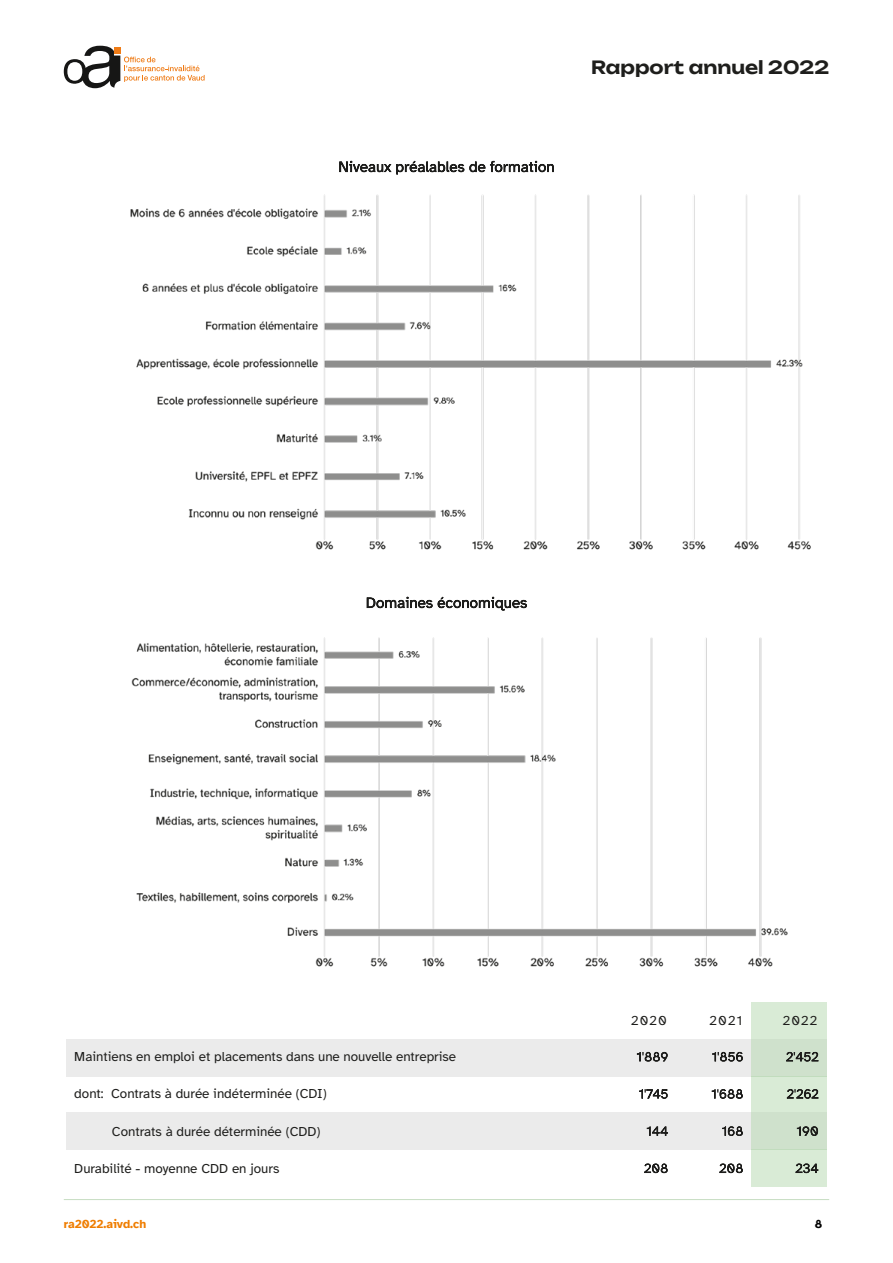
<style>
.page{position:relative;width:893px;height:1263px;background:#fff}
.page>*{position:absolute;margin:0;border:0;box-sizing:border-box;transform-origin:0 0}
.t1{font:600 18px "Unbounded";color:#1e1e1c}
.t2{font:13.5px "Atkinson Hyperlegible";color:#1d1d1b}
.t3{font:700 12px "Atkinson Hyperlegible";color:#ef7d00}
.t4{font:700 12px "Atkinson Hyperlegible";color:#000}
</style>
<div class="page">
<hr style="left:64px;top:1199px;width:765px;height:1px;background:#3c8a2e">
<svg style="left:64px;top:46px;width:141px;height:42px"></svg>
<svg style="left:339px;top:161px;width:215px;height:14px"></svg>
<svg style="left:367px;top:597px;width:160px;height:14px"></svg>
<img style="left:130px;top:194px;width:681px;height:356px">
<img style="left:131px;top:637px;width:657px;height:330px">
<div style="left:752px;top:1002px;width:75px;height:37px;background:#d9ebd6"></div>
<div style="left:66px;top:1039px;width:536px;height:37px;background:#ebebeb"></div>
<div style="left:602px;top:1039px;width:75px;height:37px;background:#ebebeb"></div>
<div style="left:677px;top:1039px;width:75px;height:37px;background:#ebebeb"></div>
<div style="left:752px;top:1039px;width:75px;height:37px;background:#cfe1cc"></div>
<div style="left:752px;top:1076px;width:75px;height:37px;background:#d9ebd6"></div>
<div style="left:66px;top:1113px;width:536px;height:37px;background:#ebebeb"></div>
<div style="left:602px;top:1113px;width:75px;height:37px;background:#ebebeb"></div>
<div style="left:677px;top:1113px;width:75px;height:37px;background:#ebebeb"></div>
<div style="left:752px;top:1113px;width:75px;height:37px;background:#cfe1cc"></div>
<div style="left:752px;top:1150px;width:75px;height:37px;background:#d9ebd6"></div>
<svg style="left:637px;top:1052px;width:31px;height:9px"></svg>
<svg style="left:712px;top:1052px;width:31px;height:9px"></svg>
<svg style="left:786px;top:1052px;width:32px;height:9px"></svg>
<svg style="left:639px;top:1089px;width:29px;height:10px"></svg>
<svg style="left:712px;top:1089px;width:31px;height:10px"></svg>
<svg style="left:787px;top:1089px;width:31px;height:10px"></svg>
<svg style="left:647px;top:1126px;width:21px;height:10px"></svg>
<svg style="left:722px;top:1126px;width:21px;height:10px"></svg>
<svg style="left:797px;top:1126px;width:21px;height:10px"></svg>
<svg style="left:644px;top:1163px;width:24px;height:10px"></svg>
<svg style="left:719px;top:1163px;width:24px;height:10px"></svg>
<svg style="left:795px;top:1163px;width:23px;height:10px"></svg>
<h1 class="t1" style="left:591px;top:53px;width:240px">Rapport annuel 2022</h1>
<p class="t2" style="left:74px;top:1049px;width:383px">Maintiens en emploi et placements dans une nouvelle entreprise</p>
<p class="t2" style="left:74px;top:1086px;width:254px">dont: Contrats à durée indéterminée (CDI)</p>
<p class="t2" style="left:112px;top:1123px;width:210px">Contrats à durée déterminée (CDD)</p>
<p class="t2" style="left:74px;top:1161px;width:207px">Durabilité - moyenne CDD en jours</p>
<p class="t2" style="left:631px;top:1013px;width:37px">2020</p>
<p class="t2" style="left:709px;top:1013px;width:34px">2021</p>
<p class="t2" style="left:783px;top:1013px;width:36px">2022</p>
<p class="t3" style="left:64px;top:1216px;width:84px">ra2022.aivd.ch</p>
<p class="t4" style="left:815px;top:1216px;width:9px">8</p>
</div>
